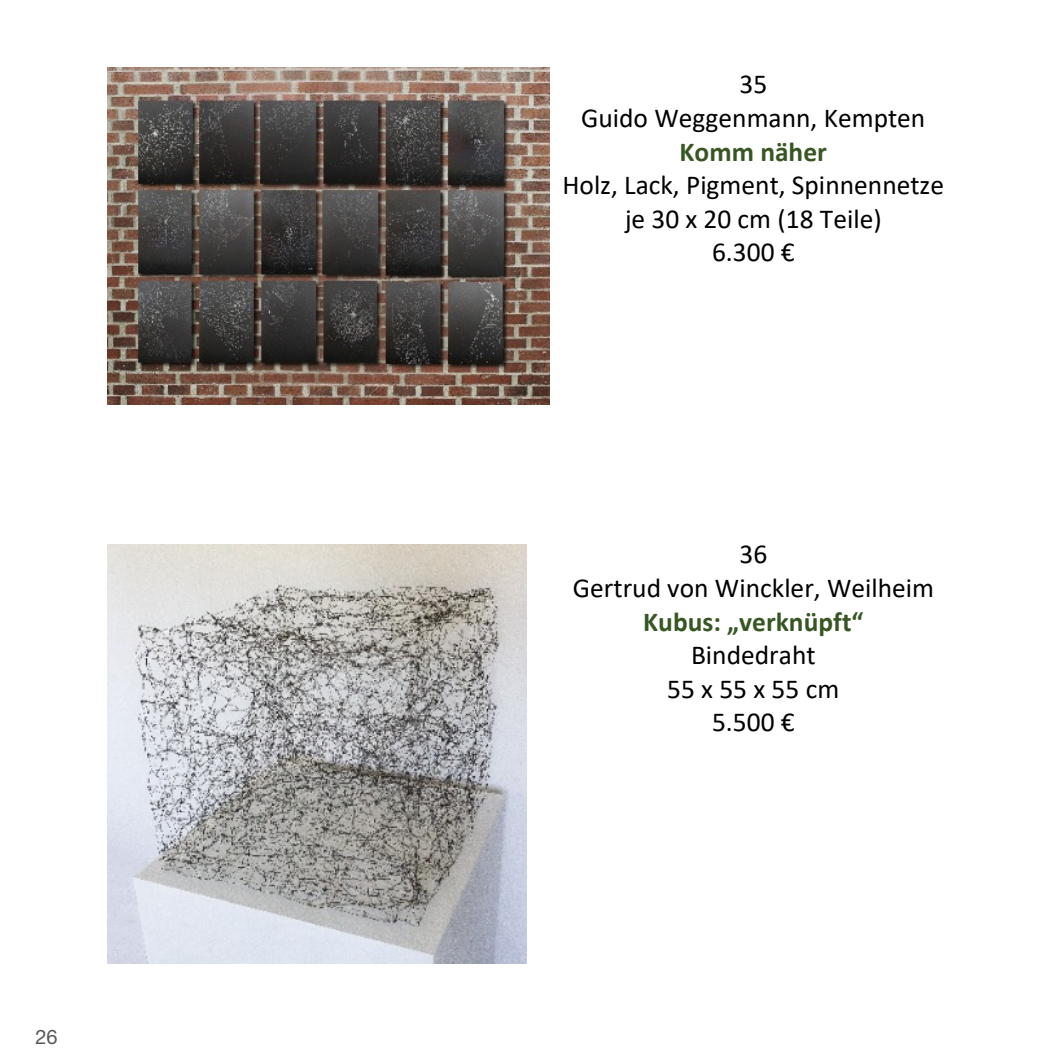
<style>
.page{position:relative;width:1063px;height:1063px;background:#fff}
.page>*{position:absolute;margin:0;border:0;box-sizing:border-box;transform-origin:0 0}
.t1{font:27.5px/33.5px "Calibri";color:#000;text-align:center}
.t2{font:700 27.5px "Calibri";color:#385623}
.t3{font:20px "Helvetica Neue";color:#575756}
</style>
<div class="page">
<img style="left:107px;top:67px;width:442px;height:338px">
<img style="left:107px;top:544px;width:419px;height:419px">
<p class="t3" style="left:35px;top:1025px;width:24px">26</p>
<p class="t1" style="left:581px;top:67px;width:346px">35<br>Guido Weggenmann, Kempten</p>
<p class="t2" style="left:680px;top:132px;width:149px">Komm näher</p>
<p class="t1" style="left:562px;top:167px;width:383px">Holz, Lack, Pigment, Spinnennetze je 30 x 20 cm (18 Teile)<br>6.300 €</p>
<p class="t1" style="left:573px;top:537px;width:363px">36<br>Gertrud von Winckler, Weilheim</p>
<p class="t2" style="left:643px;top:602px;width:222px">Kubus: „verknüpft“</p>
<p class="t1" style="left:667px;top:637px;width:173px">Bindedraht<br>55 x 55 x 55 cm<br>5.500 €</p>
</div>
